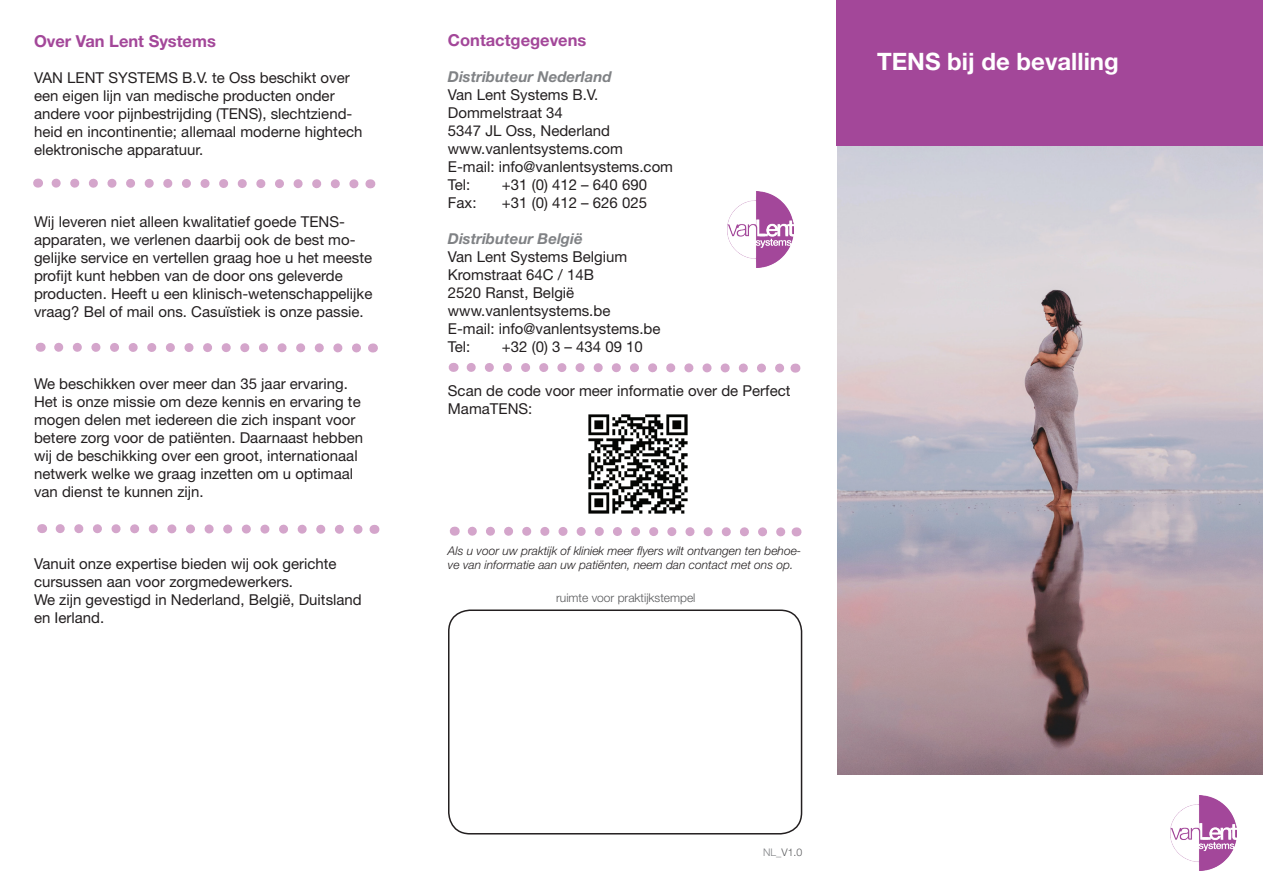
<style>
.page{position:relative;width:1263px;height:893px;background:#fff}
.page>*{position:absolute;margin:0;border:0;box-sizing:border-box;transform-origin:0 0}
.t1{font:700 24px "Helvetica Neue LT Std";color:#fff}
.t2{font:700 16.5px "Helvetica Neue LT Std";color:#a34799}
.t3{font:15px/18px "Helvetica Neue LT Std";color:#231f20}
.t4{font:italic 700 15px "Helvetica Neue LT Std";color:#808285}
.t5{font:italic 300 12px/14.4px "Helvetica Neue LT Std";color:#231f20}
.t6{font:300 12px "Helvetica Neue LT Std";color:#57585a}
.t7{font:300 10.5px "Helvetica Neue LT Std";color:#57585a}
.s1{color:#808285}
</style>
<div class="page">
<img style="left:837px;top:146px;width:426px;height:629px">
<div style="left:837px;top:0;width:426px;height:146px;background:#a34799"></div>
<svg style="left:51px;top:178px;width:320px;height:11px"></svg>
<svg style="left:54px;top:342px;width:319px;height:11px"></svg>
<svg style="left:55px;top:524px;width:320px;height:10px"></svg>
<svg style="left:467px;top:526px;width:330px;height:11px"></svg>
<img style="left:727px;top:191px;width:67px;height:76px">
<svg style="left:466px;top:363px;width:330px;height:10px"></svg>
<img style="left:588px;top:415px;width:99px;height:99px">
<div style="left:448px;top:609px;width:354px;height:225px;border:2px solid #231f20;border-radius:21px"></div>
<img style="left:1170px;top:796px;width:66px;height:75px">
<p class="t2" style="left:34px;top:31px;width:183px">Over Van Lent Systems</p>
<p class="t3" style="left:34px;top:68px;width:330px">VAN LENT SYSTEMS B.V. te Oss beschikt over een eigen lijn van medische producten onder andere voor pijnbestrijding (TENS), slechtziend&shy;heid en incontinentie; allemaal moderne hightech elektronische apparatuur.</p>
<p class="t3" style="left:34px;top:212px;width:340px">Wij leveren niet alleen kwalitatief goede TENS&shy;apparaten, we verlenen daarbij ook de best mo&shy;gelijke service en vertellen graag hoe u het meeste profijt kunt hebben van de door ons geleverde producten. Heeft u een klinisch-wetenschappelijke vraag? Bel of mail ons. Casuïstiek is onze passie.</p>
<p class="t3" style="left:34px;top:374px;width:331px">We beschikken over meer dan 35 jaar ervaring.<br>Het is onze missie om deze kennis en ervaring te mogen delen met iedereen die zich inspant voor betere zorg voor de patiënten. Daarnaast hebben wij de beschikking over een groot, internationaal netwerk welke we graag inzetten om u optimaal van dienst te kunnen zijn.</p>
<p class="t3" style="left:34px;top:554px;width:329px">Vanuit onze expertise bieden wij ook gerichte cursussen aan voor zorgmedewerkers.<br>We zijn gevestigd in Nederland, België, Duitsland en Ierland.</p>
<p class="t2" style="left:448px;top:30px;width:140px">Contactgegevens</p>
<p class="t4" style="left:448px;top:67px;width:165px">Distributeur Nederland</p>
<p class="t3" style="left:448px;top:85px;width:227px">Van Lent Systems B.V.<br>Dommelstraat 34<br>5347 JL Oss, Nederland www.vanlentsystems.com<br>E-mail: info@vanlentsystems.com<br>Tel:</p>
<p class="t3" style="left:502px;top:175px;width:147px">+31 (0) 412 – 640 690</p>
<p class="t3" style="left:448px;top:193px;width:30px">Fax:</p>
<p class="t3" style="left:502px;top:193px;width:147px">+31 (0) 412 – 626 025</p>
<p class="t4" style="left:448px;top:229px;width:136px">Distributeur België</p>
<p class="t3" style="left:448px;top:247px;width:214px">Van Lent Systems Belgium<br>Kromstraat 64C / 14B<br>2520 Ranst, België www.vanlentsystems.be<br>E-mail: info@vanlentsystems.be<br>Tel:</p>
<p class="t3" style="left:502px;top:337px;width:143px">+32 (0) 3 – 434 09 10</p>
<p class="t3" style="left:448px;top:382px;width:344px">Scan de code voor meer informatie over de Perfect<br>MamaTENS:</p>
<p class="t5" style="left:448px;top:543px;width:355px">Als u voor uw praktijk of kliniek meer flyers wilt ontvangen ten behoe&shy;ve van informatie aan uw patiënten, neem dan contact met ons op.</p>
<p class="t6" style="left:556px;top:590px;width:141px">ruimte voor praktijkstempel</p>
<h1 class="t1" style="left:877px;top:47px;width:243px">TENS bij de bevalling</h1>
<p class="t7" style="left:763px;top:846px;width:41px"><span class="s1">NL_</span>V1.0</p>
</div>
